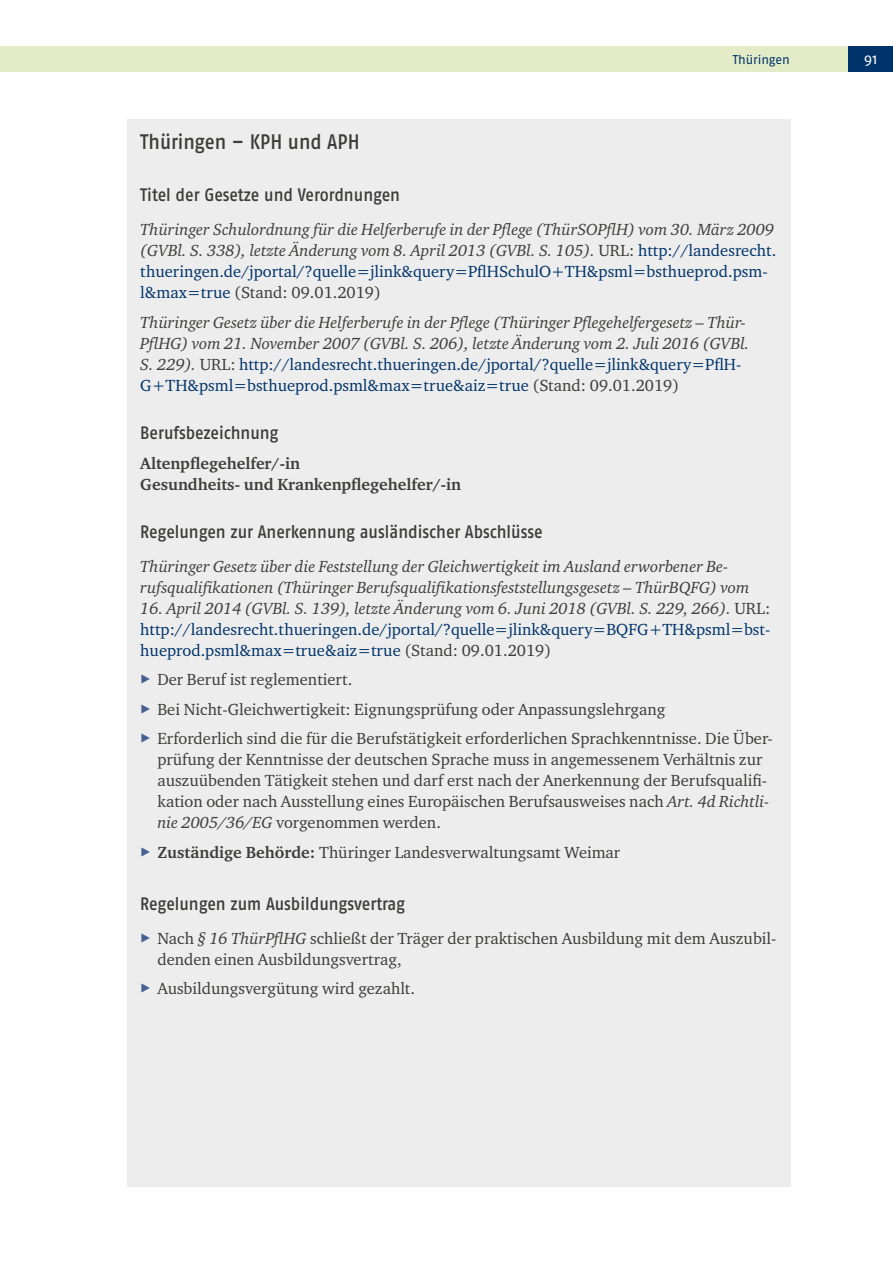
<style>
.page{position:relative;width:893px;height:1263px;background:#fff}
.page>*{position:absolute;margin:0;border:0;box-sizing:border-box;transform-origin:0 0}
.id1289{font:500 21px "Fago Pro";color:#3c3c3b;scale:.9 1}
.id1290{font:500 18px "Fago Pro";letter-spacing:-.005em;color:#3c3c3b;scale:.9 1}
.id226{font:italic 16.5px/21px "Charter ITC Pro";color:#3c3c3b}
.t1{font:16.5px/21px "Charter ITC Pro";color:#3c3c3b}
.id226-2{font:16.5px/21px "Charter ITC Pro";color:#00336a;text-align:justify}
.id226-3{font:700 16.5px "Charter ITC Pro";color:#3c3c3b}
.t2{font:15px "Fago Pro";color:#fff}
.t3{font:12.75px "Fago Pro";letter-spacing:-.005em;color:#00336a}
.s1{font-style:normal}
.s2{font-style:normal;color:#00336a}
.s3{font-style:italic;color:#3c3c3b}
.s4{color:#3c3c3b}
.s5{font-family:"Fago Pro";font-weight:500;color:#475f91}
.s6{font-style:italic}
.s7{font-weight:700}
</style>
<div class="page">
<div style="left:0;top:46px;width:848px;height:26px;background:#e3ecc6"></div>
<div style="left:848px;top:46px;width:45px;height:26px;background:#00336a"></div>
<div style="left:128px;top:119px;width:663px;height:1067px;background:#ededed"></div>
<p class="t3" style="left:733px;top:52px;width:58px">Thüringen</p>
<p class="t2" style="left:864px;top:50px;width:15px">91</p>
<h2 class="id1289" style="left:140px;top:129px;width:245px">Thüringen – KPH und APH</h2>
<h3 class="id1290" style="left:140px;top:184px;width:290px">Titel der Gesetze und Verordnungen</h3>
<p class="id226" style="left:140px;top:218px;width:637px">Thüringer Schulordnung für die Helferberufe in der Pflege (ThürSOPflH) vom 30. März 2009 (GVBl. S. 338), letzte Änderung vom 8. April 2013 (GVBl. S. 105). <span class="s1">URL:</span> <span class="s2">http://landesrecht. thueringen.de/jportal/?quelle=jlink&amp;query=PflHSchulO+TH&amp;psml=bsthueprod.psm&shy;l&amp;max=true</span> <span class="s1">(Stand: 09.01.2019)</span></p>
<p class="id226" style="left:140px;top:311px;width:611px">Thüringer Gesetz über die Helferberufe in der Pflege (Thüringer Pflegehelfergesetz – Thür-PflHG) vom 21. November 2007 (GVBl. S. 206), letzte Änderung vom 2. Juli 2016 (GVBl.<br>S. 229). <span class="s1">URL:</span> <span class="s2">http://landesrecht.thueringen.de/jportal/?quelle=jlink&amp;query=PflH-G+TH&amp;psml=bsthueprod.psml&amp;max=true&amp;aiz=true</span> <span class="s1">(Stand: 09.01.2019)</span></p>
<h3 class="id1290" style="left:140px;top:422px;width:155px">Berufsbezeichnung</h3>
<p class="id226-3" style="left:140px;top:453px;width:161px">Altenpflegehelfer/-in</p>
<p class="id226-3" style="left:140px;top:474px;width:322px">Gesundheits- und Krankenpflegehelfer/-in</p>
<h3 class="id1290" style="left:140px;top:521px;width:449px">Regelungen zur Anerkennung ausländischer Abschlüsse</h3>
<p class="id226" style="left:140px;top:555px;width:611px">Thüringer Gesetz über die Feststellung der Gleichwertigkeit im Ausland erworbener Be&shy;rufsqualifikationen (Thüringer Berufsqualifikationsfeststellungsgesetz – ThürBQFG) vom</p>
<p class="id226-2" style="left:140px;top:597px;width:631px"><span class="s3">16. April 2014 (GVBl. S. 139), letzte Änderung vom 6. Juni 2018 (GVBl. S. 229, 266).</span> <span class="s4">URL: </span>http://landesrecht.thueringen.de/jportal/?quelle=jlink&amp;query=BQFG+TH&amp;psml=bst&shy;hueprod.psml&amp;max=true&amp;aiz=true <span class="s4">(Stand: 09.01.2019)</span></p>
<p class="t1" style="left:140px;top:669px;width:213px"><span class="s5">▶</span> Der Beruf ist reglementiert.</p>
<p class="t1" style="left:140px;top:698px;width:527px"><span class="s5">▶</span> Bei Nicht-Gleichwertigkeit: Eignungsprüfung oder Anpassungslehrgang</p>
<p class="t1" style="left:157px;top:728px;width:617px;text-indent:-17px"><span class="s5">▶</span> Erforderlich sind die für die Berufstätigkeit erforderlichen Sprachkenntnisse. Die Über&shy;prüfung der Kenntnisse der deutschen Sprache muss in angemessenem Verhältnis zur auszuübenden Tätigkeit stehen und darf erst nach der Anerkennung der Berufsqualifi&shy;kation oder nach Ausstellung eines Europäischen Berufsausweises nach <span class="s6">Art. 4d Richtli&shy;nie 2005/36/EG</span> vorgenommen werden.</p>
<p class="t1" style="left:140px;top:841px;width:481px"><span class="s5">▶</span> <span class="s7">Zuständige Behörde:</span> Thüringer Landesverwaltungsamt Weimar</p>
<h3 class="id1290" style="left:140px;top:893px;width:296px">Regelungen zum Ausbildungsvertrag</h3>
<p class="t1" style="left:157px;top:927px;width:621px;text-indent:-17px"><span class="s5">▶</span> Nach <span class="s6">§ 16 ThürPflHG</span> schließt der Träger der praktischen Ausbildung mit dem Auszubil&shy;denden einen Ausbildungsvertrag,</p>
<p class="t1" style="left:140px;top:978px;width:276px"><span class="s5">▶</span> Ausbildungsvergütung wird gezahlt.</p>
</div>
